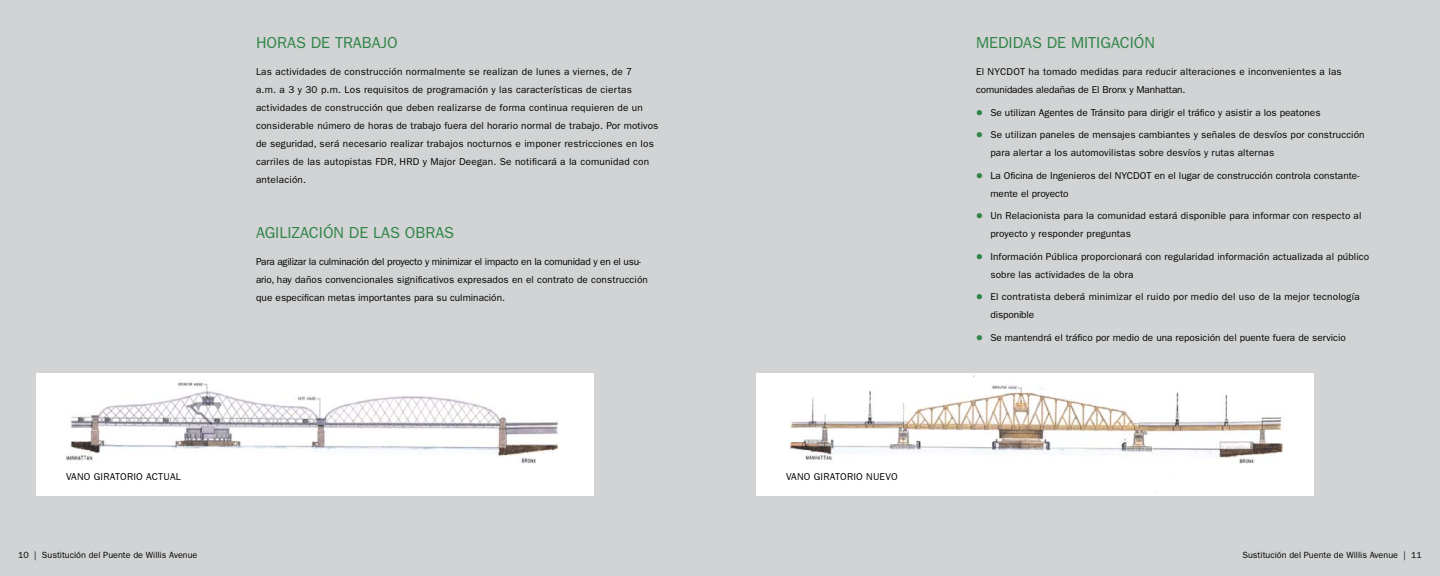
<style>
.page{position:relative;width:1440px;height:576px;background:#d1d3d4}
.page>*{position:absolute;margin:0;border:0;box-sizing:border-box;transform-origin:0 0}
.t1{font:16px "Franklin Gothic";color:#2f8548}
.t2{font:10px/18px "Franklin Gothic";letter-spacing:.01em;color:#000}
.t3{font:9px "Franklin Gothic";color:#000}
.s1{color:#2f8548}
</style>
<div class="page">
<img style="left:36px;top:374px;width:558px;height:122px">
<img style="left:756px;top:374px;width:558px;height:122px">
<h1 class="t1" style="left:256px;top:33px;width:32px">Horas</h1>
<h1 class="t1" style="left:311px;top:33px;width:34px">de trabaj</h1>
<h1 class="t1" style="left:387px;top:33px;width:12px">o</h1>
<p class="t2" style="left:256px;top:63px;width:404px">Las actividades de construcción normalmente se realizan de lunes a viernes, de 7<br>a.m. a 3 y 30 p.m. Los requisitos de programación y las características de ciertas actividades de construcción que deben realizarse de forma continua requieren de un considerable número de horas de trabajo fuera del horario normal de trabajo. Por motivos de seguridad, será necesario realizar trabajos nocturnos e imponer restricciones en los carriles de las autopistas FDR, HRD y Major Deegan. Se notificará a la comunidad con antelación.</p>
<h1 class="t1" style="left:256px;top:223px;width:170px">Agilización de las obras</h1>
<p class="t2" style="left:256px;top:253px;width:393px">Para agilizar la culminación del proyecto y minimizar el impacto en la comunidad y en el usu&shy;ario, hay daños convencionales significativos expresados en el contrato de construcción que especifican metas importantes para su culminación.</p>
<p class="t2" style="left:66px;top:468px;width:115px">VANO GI RATORIO ACTUAL</p>
<p class="t2" style="left:786px;top:468px;width:107px">VANO GI RATORIO NU EVO</p>
<h1 class="t1" style="left:976px;top:33px;width:47px">Medidas</h1>
<h1 class="t1" style="left:1047px;top:33px;width:107px">de m itigación</h1>
<p class="t2" style="left:976px;top:63px;width:367px">El NYCDOT ha tomado medidas para reducir alteraciones e inconvenientes a las comunidades aledañas de El Bronx y Manhattan.</p>
<p class="t2" style="left:976px;top:103px;width:346px"><span class="s1">●</span> Se utilizan Agentes de Tránsito para dirigir el tráfico y asistir a los peatones</p>
<p class="t2" style="left:990px;top:126px;width:376px;text-indent:-14px"><span class="s1">●</span> Se utilizan paneles de mensajes cambiantes y señales de desvíos por construcción para alertar a los automovilistas sobre desvíos y rutas alternas</p>
<p class="t2" style="left:990px;top:166px;width:371px;text-indent:-14px"><span class="s1">●</span> La Oficina de I ngenieros del NYCDOT en el lugar de construcción controla constante&shy;mente el proyecto</p>
<p class="t2" style="left:990px;top:207px;width:373px;text-indent:-14px"><span class="s1">●</span> U n Relacionista para la comunidad estará disponible para informar con respecto al proyecto y responder preguntas</p>
<p class="t2" style="left:990px;top:247px;width:380px;text-indent:-14px"><span class="s1">●</span> I nformación Pública proporcionará con regularidad información actualizada al público sobre las actividades de la obra</p>
<p class="t2" style="left:990px;top:288px;width:371px;text-indent:-14px"><span class="s1">●</span> El contratista deberá minimizar el ruido por medio del uso de la mejor tecnología disponible</p>
<p class="t2" style="left:976px;top:328px;width:371px"><span class="s1">●</span> Se mantendrá el tráfico por medio de una reposición del puente fuera de servicio</p>
<p class="t3" style="left:18px;top:550px;width:181px">10 | Sustitución del Puente de Willis Avenue</p>
<p class="t3" style="left:1243px;top:550px;width:181px">Sustitución del Puente de Willis Avenue | 11</p>
</div>
